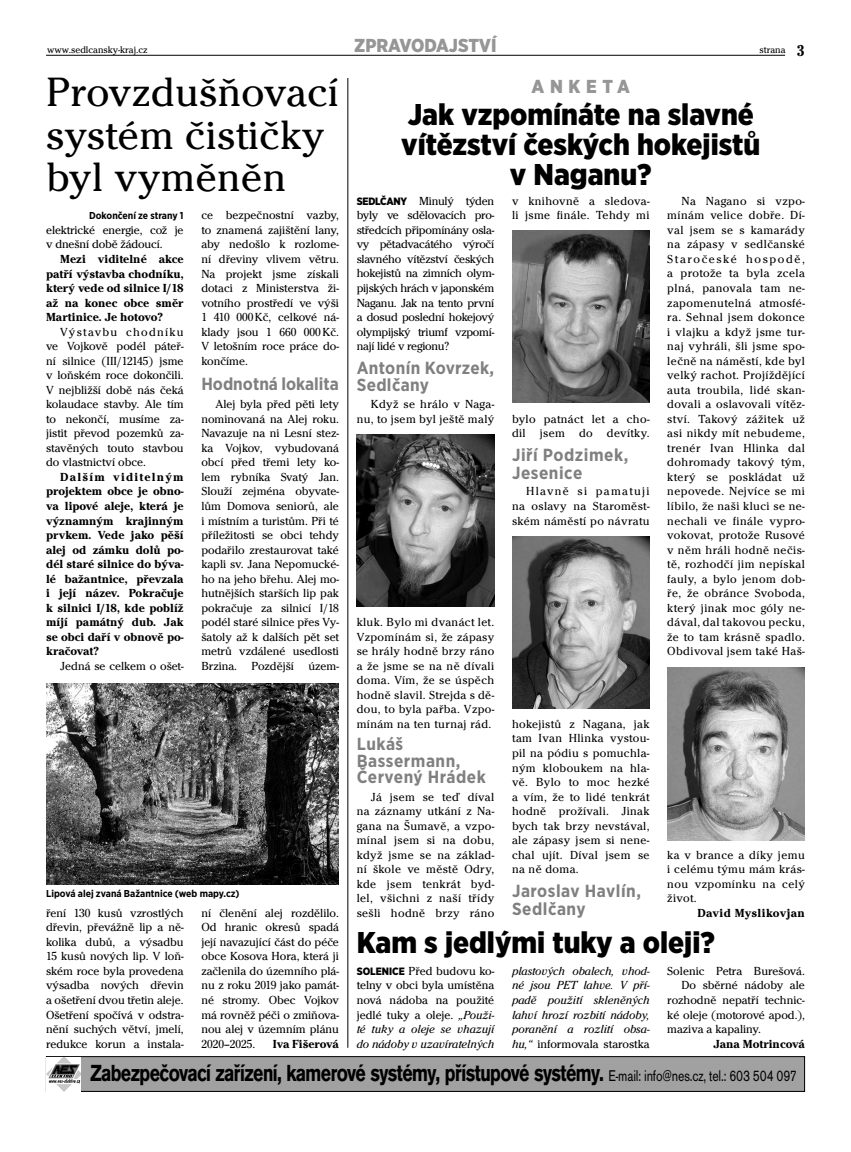
<style>
.page{position:relative;width:851px;height:1152px;background:#fff}
.page>*{position:absolute;margin:0;border:0;box-sizing:border-box;transform-origin:0 0}
.t1{font:42.5px/42.5px "Cheltenham Itc TOT";letter-spacing:.01em;color:#000}
.t2{font:900 condensed 30px/30px "Gotham CE";color:#000;text-align:center}
.t3{font:700 24.25px "Accius TEE";letter-spacing:-.03em;color:#000;scale:.78 1}
.t4{font:900 condensed 18.75px "Gotham CE";color:#969696}
.t5{font:700 condensed 17.5px/17.5px "Gotham CE";letter-spacing:.03em;color:#808080}
.t6{font:700 condensed 17.5px "Gotham CE";color:#808080}
.t7{font:12.12px/14.5px "Cheltenham Itc TOT";color:#000;text-align:justify}
.t8{font:700 12.12px/14.5px "Cheltenham Itc TOT";color:#000;text-align:justify}
.t9{font:italic 12.12px/14.5px "Cheltenham Itc TOT";color:#000;text-align:justify}
.t10{font:12.12px/14.5px "Cheltenham Itc TOT";letter-spacing:.03em;color:#000}
.t11{font:700 12.12px "Cheltenham Itc TOT";letter-spacing:.03em;color:#000}
.t12{font:700 condensed 10px "Gotham CE";color:#000}
.t13{font:10px "Cheltenham Itc TOT";color:#000}
.s1{font-weight:700;font-stretch:condensed;font-size:16.25px}
.s2{font-family:"Gotham CE";font-weight:900;font-stretch:condensed;font-size:10.62px}
.s3{font-style:italic}
.s4{font-style:normal}
.s5{font-weight:400;font-size:16.12px}
</style>
<div class="page">
<hr style="left:46px;top:55px;width:739px;height:1px;background:#000">
<div style="left:46px;top:1056px;width:758px;height:35px;background:#a1a1a1"></div>
<div style="left:46px;top:1056px;width:758px;height:35px;border:1px solid #000"></div>
<img style="left:47px;top:1057px;width:34px;height:34px">
<img style="left:356px;top:434px;width:138px;height:172px">
<img style="left:512px;top:230px;width:137px;height:172px">
<img style="left:667px;top:668px;width:137px;height:172px">
<img style="left:512px;top:536px;width:137px;height:172px">
<hr style="left:347px;top:78px;width:1px;height:969px;background:#000">
<img style="left:46px;top:683px;width:293px;height:201px">
<p class="t13" style="left:47px;top:46px;width:102px">www.sedlcansky-kraj.cz</p>
<h3 class="t4" style="left:354px;top:39px;width:144px">ZPRAVODAJSTVÍ</h3>
<p class="t13" style="left:759px;top:46px;width:47px">strana <span class="s1">3</span></p>
<h1 class="t1" style="left:46px;top:75px;width:294px">Provzdušňovací systém čističky byl vyměněn</h1>
<p class="t7" style="left:201px;top:209px;width:139px">ce bezpečnostní vazby, to znamená zajištění lany, aby nedošlo k rozlome&shy;ní dřeviny vlivem větru.<br>Na projekt jsme získali dotaci z Ministerstva ži&shy;votního prostředí ve výši 1 410 000 Kč, celkové ná&shy;klady jsou 1 660 000 Kč.<br>V letošním roce práce do&shy;končíme.</p>
<h3 class="t6" style="left:201px;top:377px;width:139px">Hodnotná lokalita</h3>
<p class="t7" style="left:201px;top:398px;width:139px;text-indent:14px">Alej byla před pěti lety nominovaná na Alej roku.<br>Navazuje na ni Lesní stez&shy;ka Vojkov, vybudovaná obcí před třemi lety ko&shy;lem rybníka Svatý Jan.<br>Slouží zejména obyvate&shy;lům Domova seniorů, ale i místním a turistům. Při té příležitosti se obci tehdy podařilo zrestaurovat také kapli sv. Jana Nepomucké&shy;ho na jeho břehu. Alej mo&shy;hutnějších starších lip pak pokračuje za silnicí I/18 podél staré silnice přes Vy&shy;šatoly až k dalších pět set metrů vzdálené usedlosti Brzina. Pozdější územ-</p>
<p class="t12" style="left:89px;top:212px;width:96px">Dokončení ze strany 1</p>
<p class="t7" style="left:46px;top:224px;width:139px">elektrické energie, což je v dnešní době žádoucí.</p>
<p class="t8" style="left:46px;top:253px;width:139px;text-indent:14px">Mezi viditelné akce patří výstavba chodníku, který vede od silnice I/18 až na konec obce směr Martinice. Je hotovo?</p>
<p class="t7" style="left:46px;top:325px;width:139px;text-indent:14px">Výstavbu chodníku ve Vojkově podél páteř&shy;ní silnice (III/12145) jsme v loňském roce dokončili.<br>V nejbližší době nás čeká kolaudace stavby. Ale tím to nekončí, musíme za&shy;jistit převod pozemků za&shy;stavěných touto stavbou do vlastnictví obce.</p>
<p class="t8" style="left:46px;top:471px;width:139px;text-indent:14px">Dalším viditelným projektem obce je obno&shy;va lipové aleje, která je významným krajinným prvkem. Vede jako pěší alej od zámku dolů po&shy;dél staré silnice do býva&shy;lé bažantnice, převzala i její název. Pokračuje k silnici I/18, kde poblíž míjí památný dub. Jak se obci daří v obnově po&shy;kračovat?</p>
<p class="t7" style="left:60px;top:659px;width:125px">Jedná se celkem o ošet-</p>
<p class="t12" style="left:46px;top:889px;width:195px">Lipová alej zvaná Bažantnice (web mapy.cz)</p>
<p class="t7" style="left:46px;top:906px;width:139px">ření 130 kusů vzrostlých dřevin, převážně lip a ně&shy;kolika dubů, a výsadbu 15 kusů nových lip. V loň&shy;ském roce byla provedena výsadba nových dřevin a ošetření dvou třetin aleje.<br>Ošetření spočívá v odstra&shy;nění suchých větví, jmelí, redukce korun a instala-</p>
<p class="t7" style="left:201px;top:906px;width:139px">ní členění alej rozdělilo.<br>Od hranic okresů spadá její navazující část do péče obce Kosova Hora, která ji začlenila do územního plá&shy;nu z roku 2019 jako památ&shy;né stromy. Obec Vojkov má rovněž péči o zmiňova&shy;nou alej v územním plánu 2020–2025.</p>
<p class="t8" style="left:273px;top:1037px;width:68px">Iva Fišerová</p>
<h3 class="t4" style="left:531px;top:79px;width:100px">ANKETA</h3>
<h2 class="t2" style="left:401px;top:101px;width:360px">Jak vzpomínáte na slavné vítězství českých hokejistů v Naganu?</h2>
<p class="t7" style="left:356px;top:195px;width:139px"><span class="s2">SEDLČANY</span> Minulý týden byly ve sdělovacích pro&shy;středcích připomínány osla&shy;vy pětadvacátého výročí slavného vítězství českých hokejistů na zimních olym&shy;pijských hrách v japonském Naganu. Jak na tento první a dosud poslední hokejový olympijský triumf vzpomí&shy;nají lidé v regionu?</p>
<h3 class="t5" style="left:356px;top:360px;width:139px">Antonín Kovrzek,<br>Sedlčany</h3>
<p class="t10" style="left:356px;top:398px;width:139px;text-align:right">Když se hrálo v Naga&shy;nu, to jsem byl ještě malý</p>
<p class="t7" style="left:356px;top:616px;width:139px">kluk. Bylo mi dvanáct let.<br>Vzpomínám si, že zápasy se hrály hodně brzy ráno a že jsme se na ně dívali doma. Vím, že se úspěch hodně slavil. Strejda s dě&shy;dou, to byla pařba. Vzpo&shy;mínám na ten turnaj rád.</p>
<h3 class="t5" style="left:356px;top:737px;width:131px;line-height:16.2px">Lukáš<br>Bassermann,<br>Červený Hrádek</h3>
<p class="t7" style="left:356px;top:790px;width:139px;text-indent:14px">Já jsem se teď díval na záznamy utkání z Na&shy;gana na Šumavě, a vzpo&shy;mínal jsem si na dobu, když jsme se na základ&shy;ní škole ve městě Odry, kde jsem tenkrát byd&shy;lel, všichni z naší třídy sešli hodně brzy ráno</p>
<p class="t10" style="left:512px;top:195px;width:139px">v knihovně a sledova&shy;li jsme finále. Tehdy mi</p>
<p class="t10" style="left:512px;top:412px;width:139px">bylo patnáct let a cho&shy;dil jsem do devítky.</p>
<h3 class="t5" style="left:512px;top:447px;width:118px">Jiří Podzimek,<br>Jesenice</h3>
<p class="t7" style="left:512px;top:485px;width:139px;text-indent:14px">Hlavně si pamatuji na oslavy na Staroměst&shy;ském náměstí po návratu</p>
<p class="t7" style="left:667px;top:195px;width:139px;text-indent:14px">Na Nagano si vzpo&shy;mínám velice dobře. Dí&shy;val jsem se s kamarády na zápasy v sedlčanské Staročeské hospodě, a protože ta byla zcela plná, panovala tam ne&shy;zapomenutelná atmosfé&shy;ra. Sehnal jsem dokonce i vlajku a když jsme tur&shy;naj vyhráli, šli jsme spo&shy;lečně na náměstí, kde byl velký rachot. Projíždějící auta troubila, lidé skan&shy;dovali a oslavovali vítěz&shy;ství. Takový zážitek už asi nikdy mít nebudeme, trenér Ivan Hlinka dal dohromady takový tým, který se poskládat už nepovede. Nejvíce se mi líbilo, že naši kluci se ne&shy;nechali ve finále vypro&shy;vokovat, protože Rusové v něm hráli hodně nečis&shy;tě, rozhodčí jim nepískal fauly, a bylo jenom dob&shy;ře, že obránce Svoboda, který jinak moc góly ne&shy;dával, dal takovou pecku, že to tam krásně spadlo.<br>Obdivoval jsem také Haš-</p>
<p class="t7" style="left:512px;top:717px;width:139px">hokejistů z Nagana, jak tam Ivan Hlinka vystou&shy;pil na pódiu s pomuchla&shy;ným kloboukem na hla&shy;vě. Bylo to moc hezké a vím, že to lidé tenkrát hodně prožívali. Jinak bych tak brzy nevstával, ale zápasy jsem si nene&shy;chal ujít. Díval jsem se na ně doma.</p>
<h3 class="t5" style="left:512px;top:883px;width:130px">Jaroslav Havlín,<br>Sedlčany</h3>
<p class="t7" style="left:667px;top:848px;width:139px">ka v brance a díky jemu i celému týmu mám krás&shy;nou vzpomínku na celý život.</p>
<p class="t11" style="left:697px;top:908px;width:109px">David Myslikovjan</p>
<h2 class="t2" style="left:356px;top:929px;width:359px">Kam s jedlými tuky a oleji?</h2>
<p class="t7" style="left:356px;top:964px;width:139px"><span class="s2">SOLENICE</span> Před budovu ko&shy;telny v obci byla umístěna nová nádoba na použité jedlé tuky a oleje. <span class="s3">„Použi&shy;té tuky a oleje se vhazují do nádoby v uzavíratelných</span></p>
<p class="t9" style="left:512px;top:965px;width:139px">plastových obalech, vhod&shy;né jsou PET lahve. V pří&shy;padě použití skleněných lahví hrozí rozbití nádoby, poranění a rozlití obsa&shy;hu,“ <span class="s4">informovala starostka</span></p>
<p class="t7" style="left:667px;top:964px;width:139px">Solenic Petra Burešová.</p>
<p class="t7" style="left:681px;top:979px;width:125px">Do sběrné nádoby ale</p>
<p class="t7" style="left:667px;top:993px;width:139px">rozhodně nepatří technic-</p>
<p class="t7" style="left:667px;top:1008px;width:139px">ké oleje (motorové apod.),</p>
<p class="t7" style="left:667px;top:1023px;width:95px">maziva a kapaliny.</p>
<p class="t8" style="left:713px;top:1037px;width:93px">Jana Motrincová</p>
<h3 class="t3" style="left:90px;top:1064px;width:907px">Zabezpečovací zařízení, kamerové systémy, přístupové systémy. <span class="s5">E-mail: info@nes.cz, tel.: 603 504 097</span></h3>
</div>
